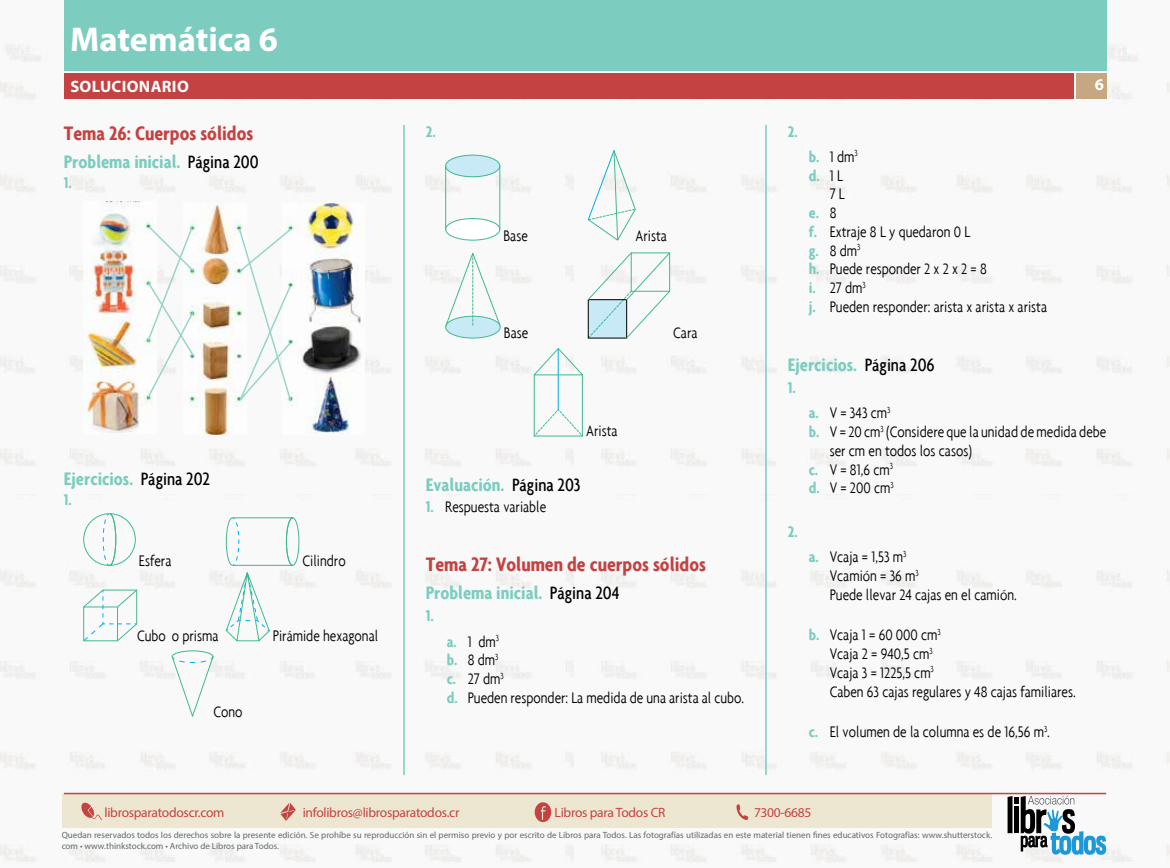
<style>
.page{position:relative;width:1170px;height:868px;background:#fff}
.page>*{position:absolute;margin:0;border:0;box-sizing:border-box;transform-origin:0 0}
.t1{font:700 34.5px "Myriad Pro";color:#fff}
.t2{font:700 condensed 21px "Agenda";color:#c44242}
.t3{font:700 condensed 19.5px "Agenda";color:#7cccbf}
.t4{font:300 condensed 16.5px/18.8px "Agenda";color:#000}
.t5{font:700 condensed 16.5px "Agenda";color:#7cccbf}
.t6{font:700 16.5px "Myriad Pro";letter-spacing:.02em;color:#fff}
.t7{font:13.5px "Myriad Pro";letter-spacing:-.02em;color:#c44242}
.t8{font:9px/10.8px "Myriad Pro";color:#62686a}
.s1{font-weight:500;font-size:19.2px;color:#000}
.s2{font-weight:700;color:#7cccbf}
.s3{font-weight:300;color:#000}
</style>
<div class="page">
<img style="left:0;top:494px;width:574px;height:369px">
<img style="left:0;top:0;width:574px;height:467px">
<img style="left:574px;top:493px;width:595px;height:370px">
<img style="left:574px;top:0;width:595px;height:493px">
<div style="left:62px;top:794px;width:930px;height:33px;background:#ede7d1"></div>
<svg style="left:81px;top:802px;width:21px;height:18px"></svg>
<svg style="left:280px;top:803px;width:15px;height:17px"></svg>
<svg style="left:736px;top:804px;width:12px;height:16px"></svg>
<svg style="left:534px;top:802px;width:17px;height:20px"></svg>
<svg style="left:1007px;top:795px;width:99px;height:59px"></svg>
<div style="left:1076px;top:73px;width:30px;height:26px;background:#c7a782"></div>
<hr style="left:64px;top:792px;width:1042px;height:2px;background:#c44242">
<div style="left:65px;top:0;width:1041px;height:70px;background:#7cccbf"></div>
<div style="left:65px;top:73px;width:1008px;height:26px;background:#c44242"></div>
<hr style="left:765px;top:125px;width:1px;height:650px;background:#7cccbf">
<hr style="left:403px;top:125px;width:2px;height:650px;background:#7cccbf">
<img style="left:83px;top:201px;width:73px;height:232px">
<img style="left:184px;top:203px;width:63px;height:231px">
<img style="left:282px;top:203px;width:83px;height:231px">
<svg style="left:146px;top:225px;width:49px;height:174px"></svg>
<svg style="left:237px;top:226px;width:56px;height:176px"></svg>
<svg style="left:83px;top:512px;width:53px;height:54px"></svg>
<svg style="left:83px;top:589px;width:55px;height:52px"></svg>
<svg style="left:225px;top:517px;width:75px;height:124px"></svg>
<svg style="left:171px;top:650px;width:43px;height:68px"></svg>
<div style="left:445px;top:218px;width:55px;height:22px;background:#fff;border-radius:50%"></div>
<div style="left:445px;top:218px;width:55px;height:22px;border:1px solid #3fba8d;border-radius:50%"></div>
<hr style="left:445px;top:166px;width:1px;height:63px;background:#3fba8d">
<hr style="left:499px;top:166px;width:1px;height:63px;background:#3fba8d">
<svg style="left:445px;top:155px;width:55px;height:22px"></svg>
<div style="left:445px;top:155px;width:55px;height:22px;border:1px solid #3fba8d;border-radius:50%"></div>
<svg style="left:587px;top:150px;width:49px;height:91px"></svg>
<svg style="left:445px;top:251px;width:56px;height:88px"></svg>
<svg style="left:587px;top:252px;width:83px;height:87px"></svg>
<hr style="left:558px;top:349px;width:1px;height:60px;background:#00aeef">
<svg style="left:532px;top:347px;width:52px;height:28px"></svg>
<svg style="left:533px;top:408px;width:50px;height:29px"></svg>
<hr style="left:534px;top:375px;width:1px;height:61px;background:#3fba8d">
<hr style="left:582px;top:375px;width:1px;height:61px;background:#3fba8d">
<hr style="left:534px;top:435px;width:48px;height:1px;background:#3fba8d">
<h1 class="t1" style="left:70px;top:16px;width:209px">Matemática 6</h1>
<p class="t6" style="left:70px;top:76px;width:120px">SOLUCIONARIO</p>
<p class="t6" style="left:1094px;top:74px;width:11px">6</p>
<p class="t2" style="left:64px;top:121px;width:191px">Tema 26: Cuerpos sólidos</p>
<p class="t3" style="left:64px;top:150px;width:196px">Problema inicial. <span class="s1">Página 200</span></p>
<p class="t5" style="left:64px;top:173px;width:10px">1.</p>
<p class="t3" style="left:64px;top:467px;width:148px">Ejercicios. <span class="s1">Página 202</span></p>
<p class="t5" style="left:64px;top:490px;width:10px">1.</p>
<p class="t4" style="left:139px;top:550px;width:34px">Esfera</p>
<p class="t4" style="left:302px;top:550px;width:45px">Cilindro</p>
<p class="t4" style="left:137px;top:626px;width:83px">Cubo o prisma</p>
<p class="t4" style="left:273px;top:626px;width:107px">Pirámide hexagonal</p>
<p class="t4" style="left:213px;top:701px;width:31px">Cono</p>
<p class="t5" style="left:426px;top:122px;width:11px">2.</p>
<p class="t4" style="left:503px;top:225px;width:26px">Base</p>
<p class="t4" style="left:635px;top:225px;width:33px">Arista</p>
<p class="t4" style="left:504px;top:323px;width:26px">Base</p>
<p class="t4" style="left:673px;top:323px;width:26px">Cara</p>
<p class="t4" style="left:586px;top:421px;width:33px">Arista</p>
<p class="t3" style="left:426px;top:473px;width:156px">Evaluación. <span class="s1">Página 203</span></p>
<p class="t4" style="left:426px;top:497px;width:122px"><span class="s2">1.</span> Respuesta variable</p>
<p class="t2" style="left:426px;top:551px;width:282px">Tema 27: Volumen de cuerpos sólidos</p>
<p class="t3" style="left:426px;top:581px;width:195px">Problema inicial. <span class="s1">Página 204</span></p>
<p class="t5" style="left:426px;top:606px;width:10px">1.</p>
<p class="t4" style="left:447px;top:631px;width:299px"><span class="s2">a.</span> 1 dm<sup>3<br></sup><span class="s2">b.</span> 8 dm<sup>3<br></sup><span class="s2">c.</span> 27 dm<sup>3<br></sup><span class="s2">d.</span> Pueden responder: La medida de una arista al cubo.</p>
<p class="t5" style="left:787px;top:122px;width:11px">2.</p>
<p class="t4" style="left:808px;top:147px;width:50px"><span class="s2">b.</span> 1 dm<sup>3</sup></p>
<p class="t5" style="left:808px;top:165px;width:36px">d. <span class="s3">1 L</span></p>
<p class="t4" style="left:829px;top:184px;width:17px">7 L</p>
<p class="t5" style="left:808px;top:203px;width:29px">e. <span class="s3">8</span></p>
<p class="t4" style="left:808px;top:222px;width:163px"><span class="s2">f.</span> Extraje 8 L y quedaron 0 L</p>
<p class="t4" style="left:808px;top:241px;width:53px"><span class="s2">g.</span> 8 dm<sup>3</sup></p>
<p class="t4" style="left:808px;top:259px;width:179px"><span class="s2">h.</span> Puede responder 2 x 2 x 2 = 8</p>
<p class="t4" style="left:808px;top:278px;width:58px"><span class="s2">i.</span> 27 dm<sup>3</sup></p>
<p class="t4" style="left:808px;top:297px;width:240px"><span class="s2">j.</span> Pueden responder: arista x arista x arista</p>
<p class="t3" style="left:787px;top:353px;width:148px">Ejercicios. <span class="s1">Página 206</span></p>
<p class="t5" style="left:787px;top:378px;width:10px">1.</p>
<p class="t4" style="left:808px;top:403px;width:83px"><span class="s2">a.</span> V = 343 cm<sup>3</sup></p>
<p class="t4" style="left:808px;top:422px;width:299px"><span class="s2">b.</span> V = 20 cm<sup>3</sup> (Considere que la unidad de medida debe</p>
<p class="t4" style="left:829px;top:441px;width:144px">ser cm en todos los casos)</p>
<p class="t4" style="left:808px;top:459px;width:86px"><span class="s2">c.</span> V = 81,6 cm<sup>3</sup></p>
<p class="t4" style="left:808px;top:478px;width:86px"><span class="s2">d.</span> V = 200 cm<sup>3</sup></p>
<p class="t5" style="left:787px;top:522px;width:11px">2.</p>
<p class="t4" style="left:829px;top:547px;width:188px;text-indent:-21px"><span class="s2">a.</span> Vcaja = 1,53 m<sup>3<br></sup>Vcamión = 36 m<sup>3<br></sup>Puede llevar 24 cajas en el camión.</p>
<p class="t4" style="left:829px;top:625px;width:247px;text-indent:-21px"><span class="s2">b.</span> Vcaja 1 = 60 000 cm<sup>3<br></sup>Vcaja 2 = 940,5 cm<sup>3<br></sup>Vcaja 3 = 1225,5 cm<sup>3<br></sup>Caben 63 cajas regulares y 48 cajas familiares.</p>
<p class="t4" style="left:808px;top:722px;width:243px"><span class="s2">c.</span> El volumen de la columna es de 16,56 m<sup>3</sup>.</p>
<p class="t7" style="left:104px;top:804px;width:122px">librosparatodoscr.com</p>
<p class="t7" style="left:303px;top:804px;width:158px">infolibros@librosparatodos.cr</p>
<p class="t7" style="left:554px;top:804px;width:112px">Libros para Todos CR</p>
<p class="t7" style="left:754px;top:804px;width:59px">7300-6685</p>
<p class="t8" style="left:62px;top:829px;width:932px">Quedan reservados todos los derechos sobre la presente edición. Se prohíbe su reproducción sin el permiso previo y por escrito de Libros para Todos. Las fotografías utilizadas en este material tienen fines educativos Fotografías: www.shutterstock. com • www.thinkstock.com • Archivo de Libros para Todos.</p>
</div>
